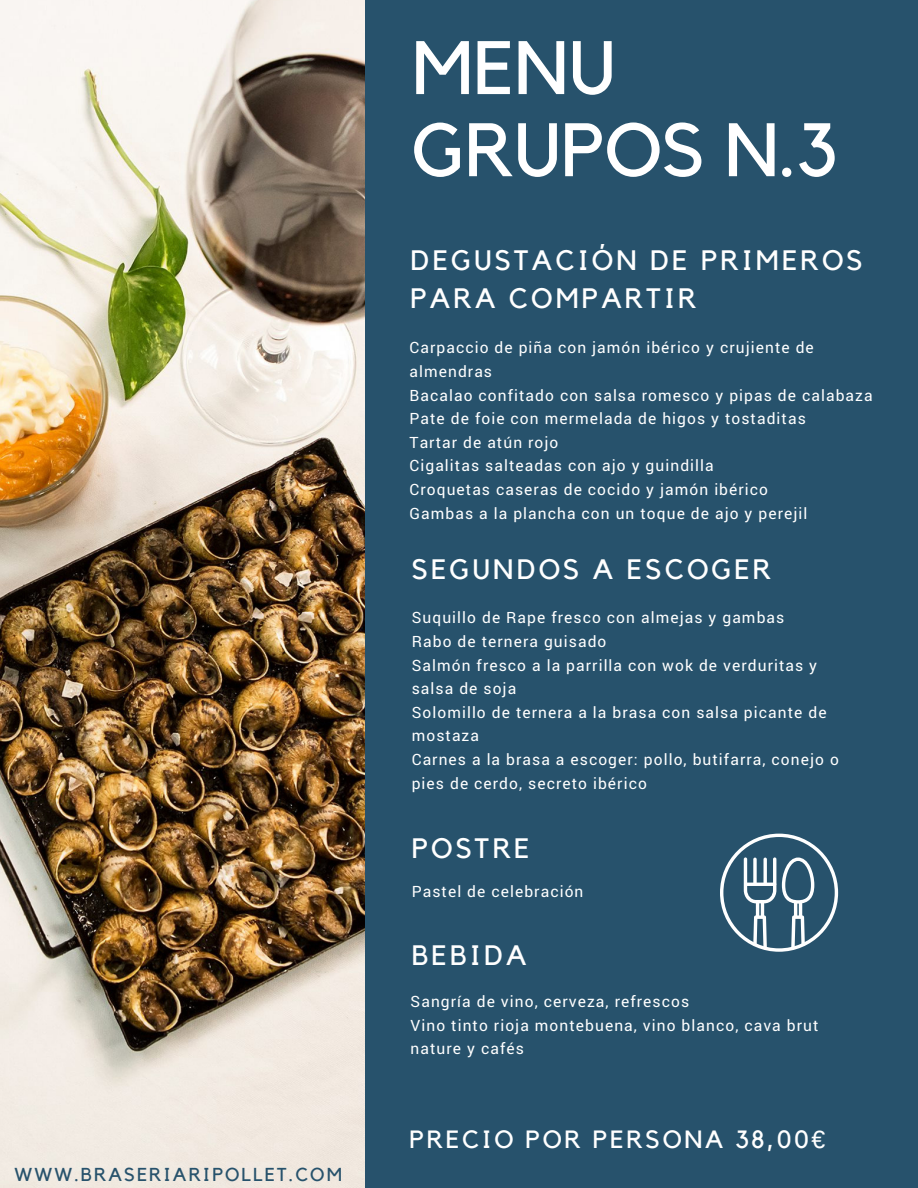
<style>
.page{position:relative;width:918px;height:1188px;background:#27526c}
.page>*{position:absolute;margin:0;border:0;box-sizing:border-box;transform-origin:0 0}
.t1{font:74.7px/82.2px "Kollektif";color:#fff}
.t2{font:28.05px/38.2px "Kollektif";letter-spacing:.11em;color:#fff}
.t3{font:24.9px "Kollektif";letter-spacing:.11em;color:#fff}
.t4{font:18.75px "Kollektif";letter-spacing:.11em;color:#27526c}
.t5{font:15.6px/23.7px "Roboto";letter-spacing:.07em;color:#fff}
.s1{font-family:"Liberation Sans"}
</style>
<div class="page">
<img style="left:0;top:0;width:364px;height:1188px">
<svg style="left:720px;top:834px;width:118px;height:118px"></svg>
<p class="t4" style="left:15px;top:1166px;width:329px">WWW.BRASERIARIPOLLET.COM</p>
<h1 class="t1" style="left:412px;top:30px;width:427px">MENU<br>GRUPOS N.3</h1>
<h2 class="t2" style="left:411px;top:242px;width:454px">DEGUSTACIÓN DE PRIMEROS<br>PARA COMPARTIR</h2>
<p class="t5" style="left:409px;top:335px;width:465px">Carpaccio de piña con jamón ibérico y crujiente de almendras<br>Bacalao confitado con salsa romesco y pipas de calabaza Pate de foie con mermelada de higos y tostaditas<br>Tartar de atún rojo<br>Cigalitas salteadas con ajo y guindilla<br>Croquetas caseras de cocido y jamón ibérico<br>Gambas a la plancha con un toque de ajo y perejil</p>
<h2 class="t2" style="left:412px;top:552px;width:361px">SEGUNDOS A ESCOGER</h2>
<p class="t5" style="left:412px;top:605px;width:429px">Suquillo de Rape fresco con almejas y gambas<br>Rabo de ternera guisado<br>Salmón fresco a la parrilla con wok de verduritas y salsa de soja<br>Solomillo de ternera a la brasa con salsa picante de mostaza<br>Carnes a la brasa a escoger: pollo, butifarra, conejo o pies de cerdo, secreto ibérico</p>
<h2 class="t2" style="left:412px;top:831px;width:119px">POSTRE</h2>
<p class="t5" style="left:412px;top:879px;width:173px">Pastel de celebración</p>
<h2 class="t2" style="left:412px;top:937px;width:116px">BEBIDA</h2>
<p class="t5" style="left:411px;top:989px;width:409px">Sangría de vino, cerveza, refrescos<br>Vino tinto rioja montebuena, vino blanco, cava brut nature y cafés</p>
<h3 class="t3" style="left:409px;top:1127px;width:417px">PRECIO POR PERSONA 38,00<span class="s1">€</span></h3>
</div>
